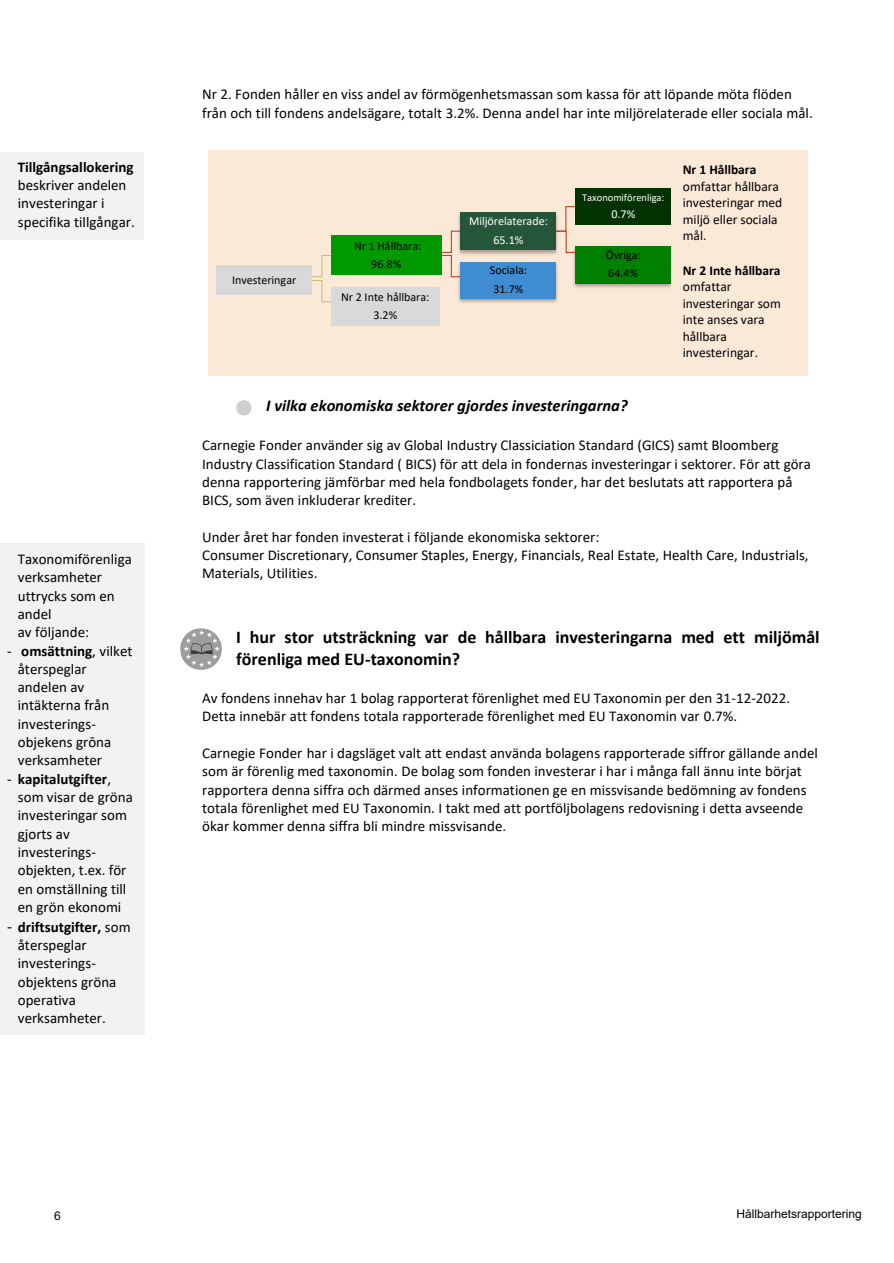
<style>
.page{position:relative;width:894px;height:1263px;background:#fff}
.page>*{position:absolute;margin:0;border:0;box-sizing:border-box;transform-origin:0 0}
.t1{font:700 18px/21.9px "Calibri";color:#000}
.t2{font:italic 700 16.5px "Calibri";color:#000}
.t3{font:15px/18.3px "Calibri";color:#000}
.t4{font:13.5px/16.5px "Calibri";color:#000}
.t5{font:12.15px "Calibri";letter-spacing:-.005em;color:#fff}
.t6{font:12.15px "Calibri";color:#000}
.t7{font:12px/18.3px "Calibri";letter-spacing:-.005em;color:#000;text-align:center}
.t8{font:12px "Arial";color:#000}
.t9{font:12px "Calibri";color:#fff}
.t10{font:10.5px "Calibri";letter-spacing:-.005em;color:#fff}
.s1{font-weight:700}
.s2{font-size:16.5px}
</style>
<div class="page">
<div style="left:0;top:543px;width:145px;height:491px;background:#f2f2f2"></div>
<div style="left:236px;top:400px;width:15px;height:15px;background:#d0cece;border-radius:50%"></div>
<svg style="left:180px;top:628px;width:42px;height:42px"></svg>
<div style="left:0;top:152px;width:143px;height:88px;background:#f2f2f2"></div>
<div style="left:208px;top:150px;width:599px;height:225px;background:#fbe9d8"></div>
<svg style="left:560px;top:206px;width:15px;height:47px"></svg>
<svg style="left:441px;top:230px;width:14px;height:48px"></svg>
<svg style="left:311px;top:255px;width:20px;height:47px"></svg>
<div style="left:216px;top:266px;width:96px;height:29px;background:#d9d9d9"></div>
<div style="left:331px;top:235px;width:110px;height:40px;background:#090"></div>
<img style="left:455px;top:214px;width:105px;height:89px">
<div style="left:460px;top:212px;width:96px;height:38px;background:#25563a"></div>
<div style="left:575px;top:188px;width:96px;height:37px;background:#030"></div>
<img style="left:570px;top:244px;width:100px;height:44px">
<img style="left:593px;top:244px;width:59px;height:44px">
<div style="left:575px;top:246px;width:96px;height:37px;background:#008000"></div>
<img style="left:477px;top:257px;width:61px;height:46px">
<div style="left:460px;top:262px;width:96px;height:37px;background:#3f8cd0"></div>
<div style="left:331px;top:287px;width:108px;height:38px;background:#d9d9d9"></div>
<div style="left:670px;top:155px;width:136px;height:216px;background:#fbe9d8"></div>
<p class="t3" style="left:18px;top:159px;width:118px"><span class="s1">Tillgångsallokering </span>beskriver andelen investeringar i specifika tillgångar.</p>
<p class="t3" style="left:18px;top:551px;width:115px">Taxonomiförenliga verksamheter</p>
<p class="t3" style="left:18px;top:588px;width:98px">uttrycks som en andel</p>
<p class="t3" style="left:18px;top:624px;width:73px">av följande:</p>
<p class="t3" style="left:18px;top:642px;width:116px;text-indent:-11px">- <span class="s1">omsättning</span>, vilket återspeglar andelen av intäkterna från investerings&shy;objekens grōna verksamheter</p>
<p class="t3" style="left:18px;top:771px;width:117px;text-indent:-11px">- <span class="s1">kapitalutgifter</span>, som visar de gröna investeringar som gjorts av investerings&shy;objekten, t.ex. för en omställning till en grön ekonomi</p>
<p class="t3" style="left:18px;top:919px;width:114px;text-indent:-11px"><span class="s2">-</span> <span class="s1">driftsutgifter,</span> som återspeglar investerings&shy;objektens gröna operativa verksamheter.</p>
<p class="t3" style="left:202px;top:86px;width:612px">Nr 2. Fonden håller en viss andel av förmögenhetsmassan som kassa för att löpande möta flöden från och till fondens andelsägare, totalt 3.2%. Denna andel har inte miljörelaterade eller sociala mål.</p>
<p class="t7" style="left:232px;top:272px;width:66px">Investeringar</p>
<p class="t7" style="left:354px;top:237px;width:69px">Nr 1 Hållbara:<br>96.8%</p>
<p class="t7" style="left:341px;top:288px;width:90px">Nr 2 Inte hållbara:</p>
<p class="t6" style="left:373px;top:310px;width:25px">3.2%</p>
<p class="t5" style="left:469px;top:216px;width:80px">Miljörelaterade:</p>
<p class="t9" style="left:493px;top:235px;width:32px">65.1%</p>
<p class="t10" style="left:582px;top:193px;width:84px">Taxonomiförenliga:</p>
<p class="t9" style="left:611px;top:209px;width:25px">0.7%</p>
<p class="t7" style="left:605px;top:246px;width:36px">Övriga:</p>
<p class="t7" style="left:490px;top:262px;width:39px">Sociala:</p>
<p class="t7" style="left:608px;top:265px;width:32px">64.4%</p>
<p class="t7" style="left:493px;top:281px;width:32px">31.7%</p>
<p class="t4" style="left:682px;top:163px;width:101px"><span class="s1">Nr 1 Hållbara </span>omfattar hållbara investeringar med miljö eller sociala mål.</p>
<p class="t4" style="left:682px;top:263px;width:100px"><span class="s1">Nr 2 Inte hållbara </span>omfattar investeringar som inte anses vara hållbara investeringar.</p>
<p class="t2" style="left:266px;top:399px;width:363px">I vilka ekonomiska sektorer gjordes investeringarna?</p>
<p class="t3" style="left:202px;top:437px;width:610px">Carnegie Fonder använder sig av Global Industry Classiciation Standard (GICS) samt Bloomberg Industry Classification Standard ( BICS) för att dela in fondernas investeringar i sektorer. För att göra denna rapportering jämförbar med hela fondbolagets fonder, har det beslutats att rapportera på BICS, som även inkluderar krediter.</p>
<p class="t3" style="left:202px;top:529px;width:607px">Under året har fonden investerat i följande ekonomiska sektorer:<br>Consumer Discretionary, Consumer Staples, Energy, Financials, Real Estate, Health Care, Industrials,<br>Materials, Utilities.</p>
<p class="t1" style="left:236px;top:628px;width:584px">I hur stor utsträckning var de hållbara investeringarna med ett miljömål förenliga med EU-taxonomin?</p>
<p class="t3" style="left:202px;top:690px;width:589px">Av fondens innehav har 1 bolag rapporterat förenlighet med EU Taxonomin per den 31-12-2022.<br>Detta innebär att fondens totala rapporterade förenlighet med EU Taxonomin var 0.7%.</p>
<p class="t3" style="left:202px;top:745px;width:617px">Carnegie Fonder har i dagsläget valt att endast använda bolagens rapporterade siffror gällande andel som är förenlig med taxonomin. De bolag som fonden investerar i har i många fall ännu inte börjat rapportera denna siffra och därmed anses informationen ge en missvisande bedömning av fondens totala förenlighet med EU Taxonomin. I takt med att portföljbolagens redovisning i detta avseende ökar kommer denna siffra bli mindre missvisande.</p>
<p class="t8" style="left:54px;top:1207px;width:8px">6</p>
<p class="t8" style="left:736px;top:1205px;width:127px">Hållbarhetsrapportering</p>
</div>
